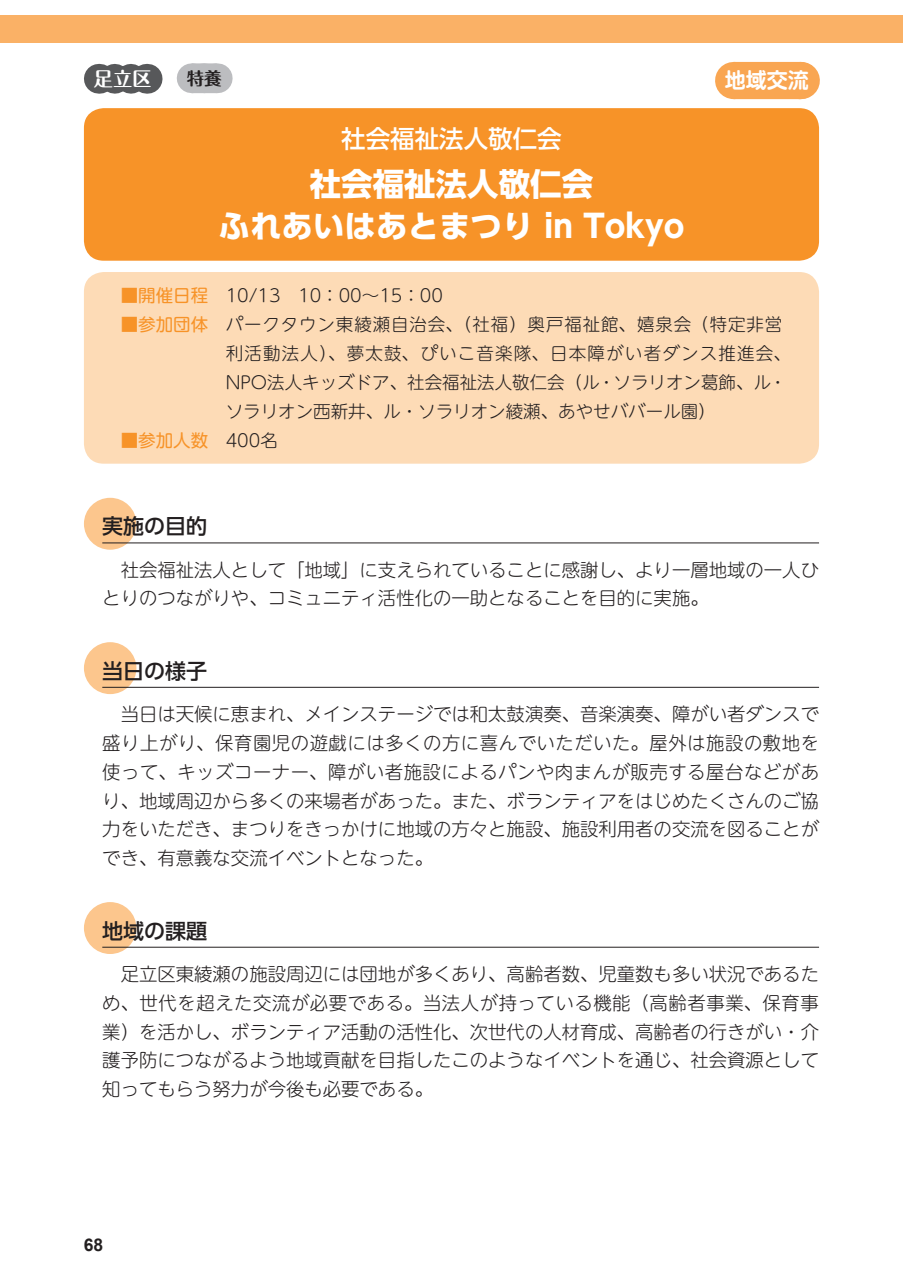
<style>
.page{position:relative;width:903px;height:1275px;background:#fff}
.page>*{position:absolute;margin:0;border:0;box-sizing:border-box;transform-origin:0 0}
.イベント名{font:700 31.5px/42px "UD Shin Go Pr 6";color:#fff;text-align:center}
.事業者名{font:500 24.5px "UD Shin Go Pr 6";color:#fff}
.t1{font:500 21px "UD Shin Go Pr 6";color:#231f20}
.インデックス{font:700 21px "UD Shin M Go Pr 6 De";color:#fff}
.区市町村{font:700 19.25px "Maru Fo Pro";color:#fff}
.標準ジサゲ{font:300 18.38px/28.9px "UD Shin M Go Pr 6";color:#231f20;text-align:justify}
.参加団体{font:300 17.5px/28.9px "UD Shin M Go Pr 6";letter-spacing:.025em;color:#231f20}
.参加団体-2{font:300 17.5px "UD Shin M Go Pr 6";color:#231f20}
.参加団体-3{font:17.5px "UD Shin M Go Pr 6";color:#f79328}
.施設種別{font:700 17.5px "Maru Fo Pro";color:#231f20}
.t2{font:700 17.5px "Arial";color:#231f20}
.s1{font-weight:400;color:#f79328}
.s2{font-weight:300;color:#231f20}
</style>
<div class="page">
<div style="left:84px;top:498px;width:52px;height:52px;background:#fcc68d;border-radius:50%"></div>
<hr style="left:102px;top:542px;width:717px;height:1px;background:#231f20">
<div style="left:84px;top:642px;width:52px;height:52px;background:#fcc68d;border-radius:50%"></div>
<hr style="left:102px;top:687px;width:717px;height:1px;background:#231f20">
<div style="left:84px;top:902px;width:52px;height:52px;background:#fcc68d;border-radius:50%"></div>
<hr style="left:102px;top:947px;width:717px;height:1px;background:#231f20">
<div style="left:84px;top:272px;width:735px;height:192px;background:#fddbb6;border-radius:20px"></div>
<div style="left:84px;top:108px;width:735px;height:153px;background:#f79328;border-radius:20px"></div>
<svg style="left:115px;top:64px;width:24px;height:30px"></svg>
<hr style="left:99px;top:64px;width:1px;height:30px;background:#57585a">
<hr style="left:147px;top:64px;width:1px;height:30px;background:#57585a">
<div style="left:192px;top:63px;width:25px;height:30px;background:#bcbdc0"></div>
<hr style="left:217px;top:63px;width:1px;height:30px;background:#bcbdc0">
<div style="left:734px;top:62px;width:66px;height:37px;background:#f9a652"></div>
<hr style="left:800px;top:62px;width:1px;height:37px;background:#f9a652">
<div style="left:0;top:15px;width:903px;height:27px;background:#fab166"></div>
<p class="区市町村" style="left:94px;top:64px;width:59px">足立区</p>
<p class="施設種別" style="left:187px;top:64px;width:36px">特養</p>
<p class="インデックス" style="left:725px;top:62px;width:85px">地域交流</p>
<p class="事業者名" style="left:341px;top:119px;width:222px">社会福祉法人敬仁会</p>
<p class="イベント名" style="left:219px;top:163px;width:467px">社会福祉法人敬仁会<br>ふれあいはあとまつり in Tokyo</p>
<p class="参加団体-2" style="left:121px;top:281px;width:324px"><span class="s1">■開催日程</span>　10/13　10：00～15：00</p>
<p class="参加団体" style="left:226px;top:309px;width:567px;text-indent:-105px"><span class="s1">■参加団体</span> パークタウン東綾瀬自治会、（社福）奥戸福祉館、嬉泉会（特定非営利活動法人）、夢太鼓、ぴいこ音楽隊、日本障がい者ダンス推進会、NPO法人キッズドア、社会福祉法人敬仁会（ル・ソラリオン葛飾、ル・ソラリオン西新井、ル・ソラリオン綾瀬、あやせババール園）</p>
<p class="参加団体-3" style="left:121px;top:426px;width:159px">■参加人数<span class="s2">　400名</span></p>
<p class="t1" style="left:102px;top:509px;width:107px">実施の目的</p>
<p class="標準ジサゲ" style="left:102px;top:554px;width:718px">　社会福祉法人として「地域」に支えられていることに感謝し、より一層地域の一人ひとりのつながりや、コミュニティ活性化の一助となることを目的に実施。</p>
<p class="t1" style="left:102px;top:654px;width:107px">当日の様子</p>
<p class="標準ジサゲ" style="left:102px;top:698px;width:718px">　当日は天候に恵まれ、メインステージでは和太鼓演奏、音楽演奏、障がい者ダンスで盛り上がり、保育園児の遊戯には多くの方に喜んでいただいた。屋外は施設の敷地を使って、キッズコーナー、障がい者施設によるパンや肉まんが販売する屋台などがあり、地域周辺から多くの来場者があった。また、ボランティアをはじめたくさんのご協力をいただき、まつりをきっかけに地域の方々と施設、施設利用者の交流を図ることができ、有意義な交流イベントとなった。</p>
<p class="t1" style="left:102px;top:913px;width:107px">地域の課題</p>
<p class="標準ジサゲ" style="left:102px;top:958px;width:718px">　足立区東綾瀬の施設周辺には団地が多くあり、高齢者数、児童数も多い状況であるため、世代を超えた交流が必要である。当法人が持っている機能（高齢者事業、保育事業）を活かし、ボランティア活動の活性化、次世代の人材育成、高齢者の行きがい・介護予防につながるよう地域貢献を目指したこのようなイベントを通じ、社会資源として知ってもらう努力が今後も必要である。</p>
<p class="t2" style="left:84px;top:1232px;width:21px">68</p>
</div>
